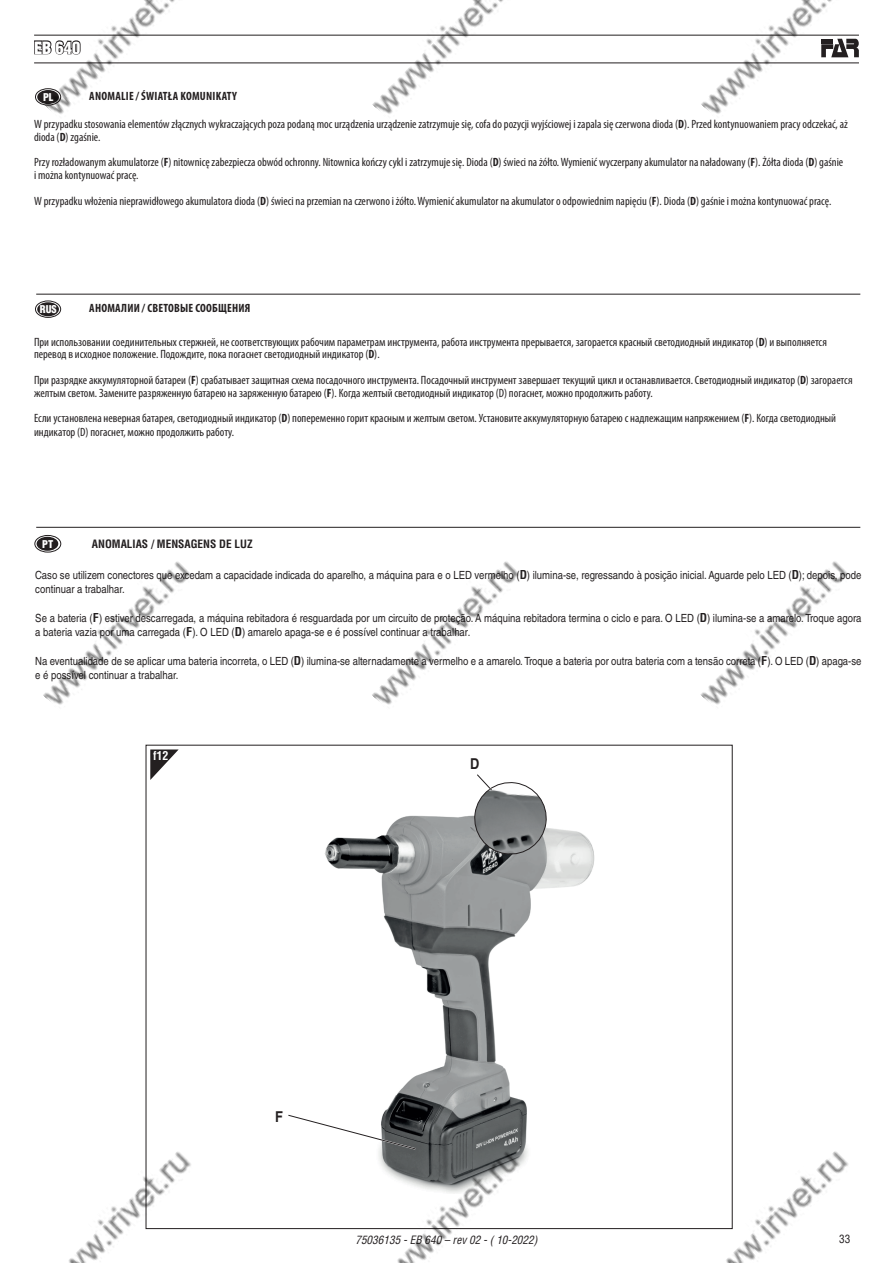
<style>
.page{position:relative;width:893px;height:1263px;background:#fff}
.page>*{position:absolute;margin:0;border:0;box-sizing:border-box;transform-origin:0 0}
.t1{font:900 condensed 16.5px "Helvetica LT Std";color:#fff}
.t2{font:700 15px "Helvetica LT Std";color:#231f20;scale:.85 1}
.t3{font:condensed 12px/12.8px "Myriad Pro";color:#231f20}
.t4{font:700 condensed 12px "Myriad Pro";letter-spacing:.02em;color:#231f20}
.t5{font:700 condensed 12px "Helvetica LT Std";color:#fff}
.t6{font:11.25px/14.2px "Helvetica LT Std";color:#231f20;scale:.85 1}
.t7{font:italic condensed 11.25px "Helvetica LT Std";color:#231f20}
.t8{font:700 condensed 11.25px "Helvetica LT Std";color:#231f20}
.t9{font:condensed 11.25px "Helvetica LT Std";color:#231f20}
.t10{font:900 condensed 10.5px "Helvetica LT Std";color:#fff}
.s1{font-weight:700}
.s2{font-weight:700;font-stretch:condensed;font-size:12px}
</style>
<div class="page">
<hr style="left:34px;top:35px;width:825px;height:1px;background:#231f20">
<hr style="left:34px;top:63px;width:825px;height:1px;background:#231f20">
<svg style="left:855px;top:39px;width:4px;height:18px"></svg>
<svg style="left:34px;top:40px;width:3px;height:15px"></svg>
<hr style="left:36px;top:294px;width:824px;height:1px;background:#231f20">
<hr style="left:36px;top:527px;width:824px;height:1px;background:#231f20">
<img style="left:324px;top:815px;width:271px;height:343px">
<div style="left:37px;top:537px;width:21px;height:13px;background:#231f20;border-radius:50%"></div>
<div style="left:37px;top:537px;width:21px;height:14px;border:2px solid #231f20;border-radius:50%"></div>
<div style="left:35px;top:535px;width:26px;height:17px;border:1px solid #231f20;border-radius:50%"></div>
<div style="left:35px;top:89px;width:26px;height:16px;border:1px solid #231f20;border-radius:50%"></div>
<div style="left:38px;top:303px;width:20px;height:13px;background:#231f20;border-radius:50%"></div>
<div style="left:37px;top:302px;width:22px;height:14px;border:2px solid #231f20;border-radius:50%"></div>
<div style="left:35px;top:301px;width:26px;height:17px;border:1px solid #231f20;border-radius:50%"></div>
<svg style="left:288px;top:1113px;width:129px;height:38px"></svg>
<svg style="left:471px;top:774px;width:78px;height:82px"></svg>
<svg style="left:150px;top:749px;width:29px;height:31px"></svg>
<img style="left:37px;top:0;width:161px;height:114px">
<img style="left:365px;top:0;width:161px;height:114px">
<img style="left:694px;top:0;width:161px;height:114px">
<img style="left:40px;top:551px;width:151px;height:154px">
<img style="left:372px;top:561px;width:147px;height:144px">
<img style="left:700px;top:561px;width:148px;height:144px">
<img style="left:68px;top:1141px;width:130px;height:122px">
<img style="left:365px;top:1141px;width:161px;height:122px">
<img style="left:694px;top:1140px;width:155px;height:123px">
<h1 class="t1" style="left:34px;top:37px;width:48px">EB 640</h1>
<p class="t10" style="left:43px;top:90px;width:12px">PL</p>
<p class="t4" style="left:89px;top:88px;width:149px">ANOMALIE / ŚWIATŁA KOMUNIKATY</p>
<p class="t3" style="left:34px;top:118px;width:815px">W przypadku stosowania elementów złącznych wykraczających poza podaną moc urządzenia urządzenie zatrzymuje się, cofa do pozycji wyjściowej i zapala się czerwona dioda (<span class="s1">D</span>). Przed kontynuowaniem pracy odczekać, aż dioda (<span class="s1">D</span>) zgaśnie.</p>
<p class="t3" style="left:34px;top:156px;width:811px">Przy rozładowanym akumulatorze (<span class="s1">F</span>) nitownicę zabezpiecza obwód ochronny. Nitownica kończy cykl i zatrzymuje się. Dioda (<span class="s1">D</span>) świeci na żółto. Wymienić wyczerpany akumulator na naładowany (<span class="s1">F</span>). Żółta dioda (<span class="s1">D</span>) gaśnie i można kontynuować pracę.</p>
<p class="t3" style="left:34px;top:194px;width:799px">W przypadku włożenia nieprawidłowego akumulatora dioda (<span class="s1">D</span>) świeci na przemian na czerwono i żółto. Wymienić akumulator na akumulator o odpowiednim napięciu (<span class="s1">F</span>). Dioda (<span class="s1">D</span>) gaśnie i można kontynuować pracę.</p>
<p class="t10" style="left:40px;top:302px;width:18px">RUS</p>
<p class="t4" style="left:89px;top:300px;width:163px">АНОМАЛИИ / СВЕТОВЫЕ СООБЩЕНИЯ</p>
<p class="t3" style="left:34px;top:335px;width:794px">При использовании соединительных стержней, не соответствующих рабочим параметрам инструмента, работа инструмента прерывается, загорается красный светодиодный индикатор (<span class="s1">D</span>) и выполняется перевод в исходное положение. Подождите, пока погаснет светодиодный индикатор (<span class="s1">D</span>).</p>
<p class="t3" style="left:34px;top:373px;width:820px">При разрядке аккумуляторной батареи (<span class="s1">F</span>) срабатывает защитная схема посадочного инструмента. Посадочный инструмент завершает текущий цикл и останавливается. Светодиодный индикатор (<span class="s1">D</span>) загорается желтым светом. Замените разряженную батарею на заряженную батарею (<span class="s1">F</span>). Когда желтый светодиодный индикатор (D) погаснет, можно продолжить работу.</p>
<p class="t3" style="left:34px;top:411px;width:804px;line-height:14.2px">Если установлена неверная батарея, светодиодный индикатор (<span class="s1">D</span>) попеременно горит красным и желтым светом. Установите аккумуляторную батарею с надлежащим напряжением (<span class="s1">F</span>). Когда светодиодный индикатор (D) погаснет, можно продолжить работу.</p>
<p class="t10" style="left:42px;top:537px;width:13px">PT</p>
<p class="t8" style="left:92px;top:537px;width:162px">ANOMALIAS / MENSAGENS DE LUZ</p>
<p class="t6" style="left:35px;top:568px;width:973px">Caso se utilizem conectores que excedam a capacidade indicada do aparelho, a máquina para e o LED vermelho (<span class="s2">D</span>) ilumina-se, regressando à posição inicial. Aguarde pelo LED (<span class="s2">D</span>); depois, pode continuar a trabalhar.</p>
<p class="t6" style="left:35px;top:611px;width:973px">Se a bateria (<span class="s2">F</span>) estiver descarregada, a máquina rebitadora é resguardada por um circuito de proteção. A máquina rebitadora termina o ciclo e para. O LED (<span class="s2">D</span>) ilumina-se a amarelo. Troque agora a bateria vazia por uma carregada (<span class="s2">F</span>). O LED (<span class="s2">D</span>) amarelo apaga-se e é possível continuar a trabalhar.</p>
<p class="t6" style="left:35px;top:653px;width:973px">Na eventualidade de se aplicar uma bateria incorreta, o LED (<span class="s2">D</span>) ilumina-se alternadamente a vermelho e a amarelo. Troque a bateria por outra bateria com a tensão correta (<span class="s2">F</span>). O LED (<span class="s2">D</span>) apaga-se e é possível continuar a trabalhar.</p>
<p class="t5" style="left:153px;top:748px;width:17px">f12</p>
<p class="t2" style="left:470px;top:755px;width:12px">D</p>
<p class="t2" style="left:275px;top:1107px;width:11px">F</p>
<p class="t7" style="left:355px;top:1232px;width:184px">75036135 - EB 640 – rev 02 - ( 10-2022)</p>
<p class="t9" style="left:839px;top:1232px;width:13px">33</p>
</div>
